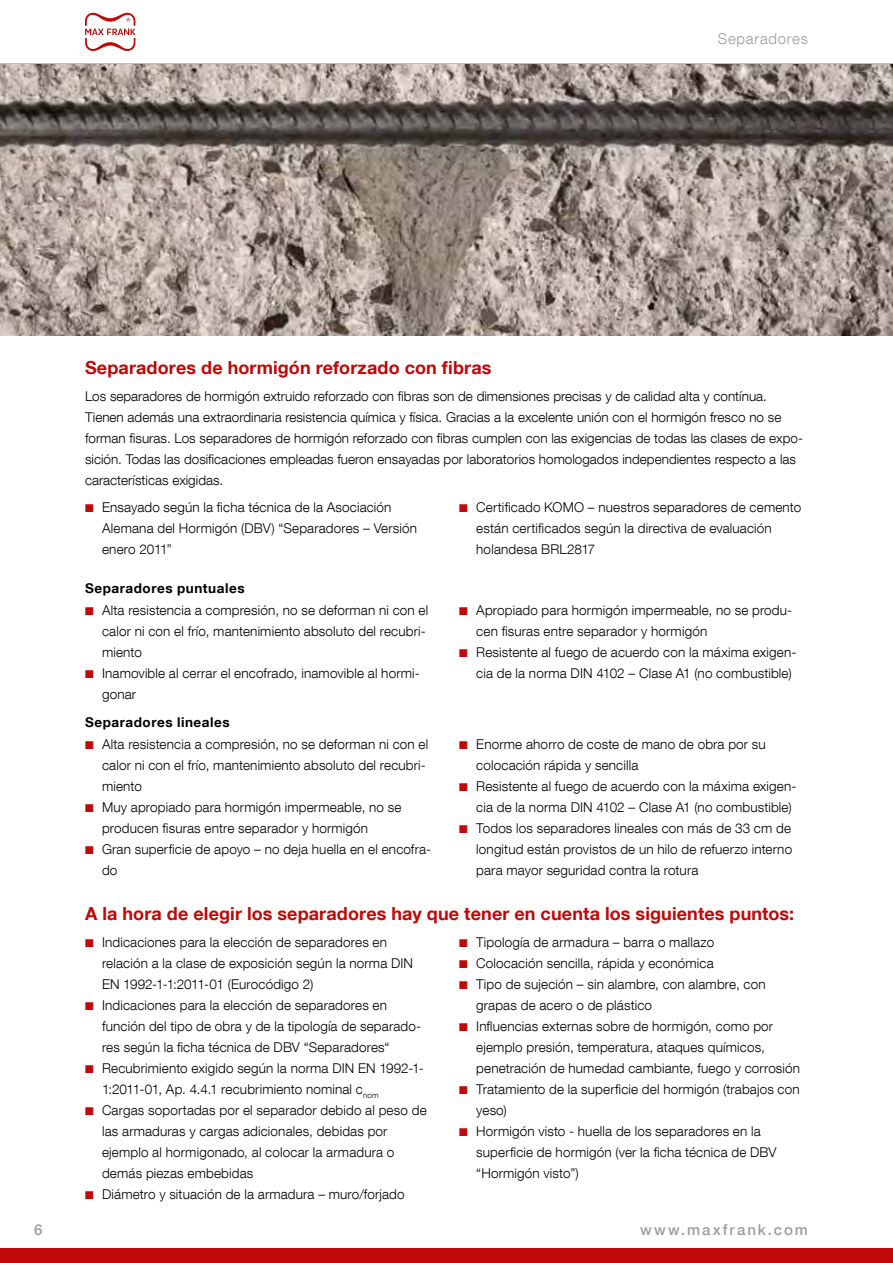
<style>
.page{position:relative;width:893px;height:1263px;background:#fff}
.page>*{position:absolute;margin:0;border:0;box-sizing:border-box;transform-origin:0 0}
.t1{font:700 18px "Helvetica Neue LT Com";letter-spacing:.005em;color:#c00808}
.t2{font:500 15px "Helvetica Neue LT Com";letter-spacing:.135em;color:#9c9d9d}
.t3{font:300 15px "Helvetica Neue LT Com";letter-spacing:.05em;color:#9c9d9d}
.t4{font:300 13.5px/21px "Helvetica Neue LT Com";letter-spacing:.01em;color:#000}
.t5{font:700 13.5px "Helvetica Neue LT Com";letter-spacing:.04em;color:#000}
.s1{color:#c00808}
</style>
<div class="page">
<img style="left:0;top:64px;width:893px;height:272px">
<div style="left:0;top:1248px;width:893px;height:15px;background:#c00808"></div>
<svg style="left:85px;top:13px;width:50px;height:38px"></svg>
<hr style="left:0;top:63px;width:893px;height:1px;background:#bbbcbd">
<p class="t3" style="left:718px;top:29px;width:92px">Separadores</p>
<h1 class="t1" style="left:85px;top:356px;width:408px">Separadores de hormigón reforzado con fibras</h1>
<p class="t4" style="left:85px;top:385px;width:719px">Los separadores de hormigón extruido reforzado con fibras son de dimensiones precisas y de calidad alta y contínua.<br>Tienen además una extraordinaria resistencia química y física. Gracias a la excelente unión con el hormigón fresco no se forman fisuras. Los separadores de hormigón reforzado con fibras cumplen con las exigencias de todas las clases de expo&shy;sición. Todas las dosificaciones empleadas fueron ensayadas por laboratorios homologados independientes respecto a las características exigidas.</p>
<p class="t4" style="left:102px;top:496px;width:317px;text-indent:-17px"><span class="s1">■</span> Ensayado según la ficha técnica de la Asociación<br>Alemana del Hormigón (DBV) “Separadores – Versión enero 2011”</p>
<p class="t4" style="left:476px;top:496px;width:326px;text-indent:-17px"><span class="s1">■</span> Certificado KOMO – nuestros separadores de cemento están certificados según la directiva de evaluación holandesa BRL2817</p>
<p class="t5" style="left:85px;top:580px;width:161px">Separadores puntuales</p>
<p class="t4" style="left:102px;top:600px;width:328px;text-indent:-17px"><span class="s1">■</span> Alta resistencia a compresión, no se deforman ni con el calor ni con el frío, mantenimiento absoluto del recubri&shy;miento</p>
<p class="t4" style="left:102px;top:663px;width:319px;text-indent:-17px"><span class="s1">■</span> Inamovible al cerrar el encofrado, inamovible al hormi&shy;gonar</p>
<p class="t5" style="left:85px;top:713px;width:146px">Separadores lineales</p>
<p class="t4" style="left:102px;top:733px;width:328px;text-indent:-17px"><span class="s1">■</span> Alta resistencia a compresión, no se deforman ni con el calor ni con el frío, mantenimiento absoluto del recubri&shy;miento</p>
<p class="t4" style="left:102px;top:796px;width:301px;text-indent:-17px"><span class="s1">■</span> Muy apropiado para hormigón impermeable, no se producen fisuras entre separador y hormigón</p>
<p class="t4" style="left:102px;top:838px;width:330px;text-indent:-17px"><span class="s1">■</span> Gran superficie de apoyo – no deja huella en el encofra&shy;do</p>
<p class="t4" style="left:476px;top:600px;width:317px;text-indent:-17px"><span class="s1">■</span> Apropiado para hormigón impermeable, no se produ&shy;cen fisuras entre separador y hormigón</p>
<p class="t4" style="left:476px;top:642px;width:322px;text-indent:-17px"><span class="s1">■</span> Resistente al fuego de acuerdo con la máxima exigen&shy;cia de la norma DIN 4102 – Clase A1 (no combustible)</p>
<p class="t4" style="left:476px;top:733px;width:291px;text-indent:-17px"><span class="s1">■</span> Enorme ahorro de coste de mano de obra por su colocación rápida y sencilla</p>
<p class="t4" style="left:476px;top:775px;width:322px;text-indent:-17px"><span class="s1">■</span> Resistente al fuego de acuerdo con la máxima exigen&shy;cia de la norma DIN 4102 – Clase A1 (no combustible)</p>
<p class="t4" style="left:476px;top:817px;width:317px;text-align:justify;text-indent:-17px"><span class="s1">■</span> Todos los separadores lineales con más de 33 cm de longitud están provistos de un hilo de refuerzo interno para mayor seguridad contra la rotura</p>
<h1 class="t1" style="left:85px;top:902px;width:711px">A la hora de elegir los separadores hay que tener en cuenta los siguientes puntos:</h1>
<p class="t4" style="left:102px;top:931px;width:313px;text-indent:-17px"><span class="s1">■</span> Indicaciones para la elección de separadores en relación a la clase de exposición según la norma DIN<br>EN 1992-1-1:2011-01 (Eurocódigo 2)</p>
<p class="t4" style="left:102px;top:994px;width:320px;text-indent:-17px"><span class="s1">■</span> Indicaciones para la elección de separadores en función del tipo de obra y de la tipología de separado&shy;res según la ficha técnica de DBV “Separadores“</p>
<p class="t4" style="left:102px;top:1057px;width:323px;text-indent:-17px"><span class="s1">■</span> Recubrimiento exigido según la norma DIN EN 1992-1-<br>1:2011-01, Ap. 4.4.1 recubrimiento nominal c<sub>nom</sub></p>
<p class="t4" style="left:102px;top:1099px;width:326px;text-indent:-17px"><span class="s1">■</span> Cargas soportadas por el separador debido al peso de las armaduras y cargas adicionales, debidas por ejemplo al hormigonado, al colocar la armadura o demás piezas embebidas</p>
<p class="t4" style="left:85px;top:1183px;width:321px"><span class="s1">■</span> Diámetro y situación de la armadura – muro/forjado</p>
<p class="t4" style="left:459px;top:931px;width:256px"><span class="s1">■</span> Tipología de armadura – barra o mallazo</p>
<p class="t4" style="left:459px;top:952px;width:256px"><span class="s1">■</span> Colocación sencilla, rápida y económica</p>
<p class="t4" style="left:476px;top:973px;width:291px;text-indent:-17px"><span class="s1">■</span> Tipo de sujeción – sin alambre, con alambre, con grapas de acero o de plástico</p>
<p class="t4" style="left:476px;top:1015px;width:325px;text-indent:-17px"><span class="s1">■</span> Influencias externas sobre de hormigón, como por ejemplo presión, temperatura, ataques químicos, penetración de humedad cambiante, fuego y corrosión</p>
<p class="t4" style="left:476px;top:1078px;width:325px;text-indent:-17px"><span class="s1">■</span> Tratamiento de la superficie del hormigón (trabajos con yeso)</p>
<p class="t4" style="left:476px;top:1120px;width:302px;text-indent:-17px"><span class="s1">■</span> Hormigón visto - huella de los separadores en la superficie de hormigón (ver la ficha técnica de DBV “Hormigón visto”)</p>
<p class="t2" style="left:34px;top:1221px;width:10px">6</p>
<p class="t2" style="left:640px;top:1221px;width:169px">www.maxfrank.com</p>
</div>
